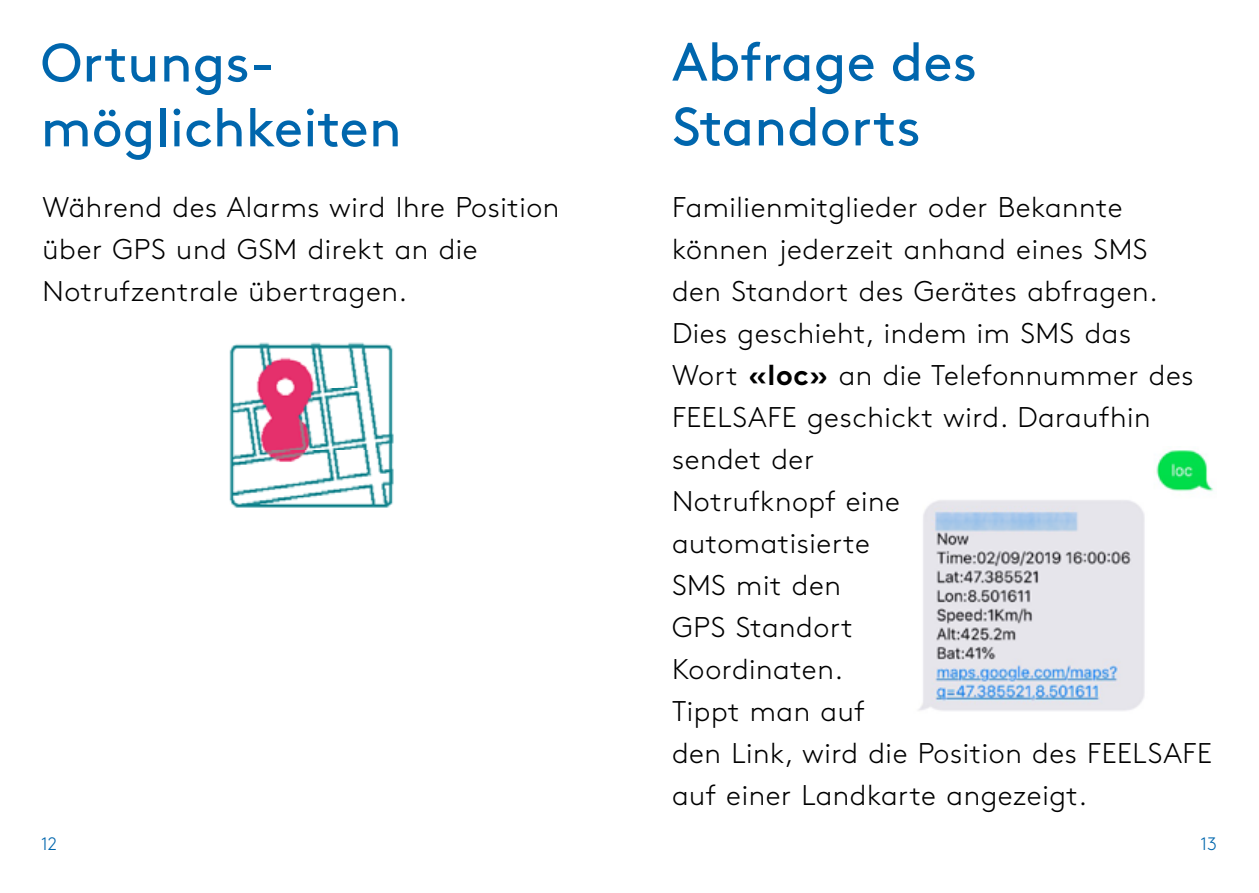
<style>
.page{position:relative;width:1259px;height:893px;background:#fff}
.page>*{position:absolute;margin:0;border:0;box-sizing:border-box;transform-origin:0 0}
.t1{font:54px/64.8px "Brown Pro";color:#0066ad}
.t2{font:300 28.5px/42px "Brown Pro";letter-spacing:.02em;color:#000}
.t3{font:300 18px "Brown Pro";color:#0066ad}
.s1{font-weight:700}
</style>
<div class="page">
<img style="left:918px;top:450px;width:295px;height:261px">
<img style="left:229px;top:342px;width:165px;height:166px">
<h1 class="t1" style="left:41px;top:26px;width:363px">Ortungs&shy;möglichkeiten</h1>
<h1 class="t1" style="left:672px;top:25px;width:307px">Abfrage des<br>Standorts</h1>
<p class="t2" style="left:43px;top:184px;width:518px">Während des Alarms wird Ihre Position über GPS und GSM direkt an die<br>Notrufzentrale übertragen.</p>
<p class="t2" style="left:672px;top:184px;width:541px">Familienmitglieder oder Bekannte können jederzeit anhand eines SMS<br>den Standort des Gerätes abfragen.<br>Dies geschieht, indem im SMS das<br>Wort <span class="s1">«loc»</span> an die Telefonnummer des<br>FEELSAFE geschickt wird. Daraufhin sendet der<br>Notrufknopf eine<br>automatisierte<br>SMS mit den<br>GPS Standort<br>Koordinaten.<br>Tippt man auf<br>den Link, wird die Position des FEELSAFE auf einer Landkarte angezeigt.</p>
<p class="t3" style="left:41px;top:831px;width:18px">12</p>
<p class="t3" style="left:1200px;top:831px;width:18px">13</p>
</div>
